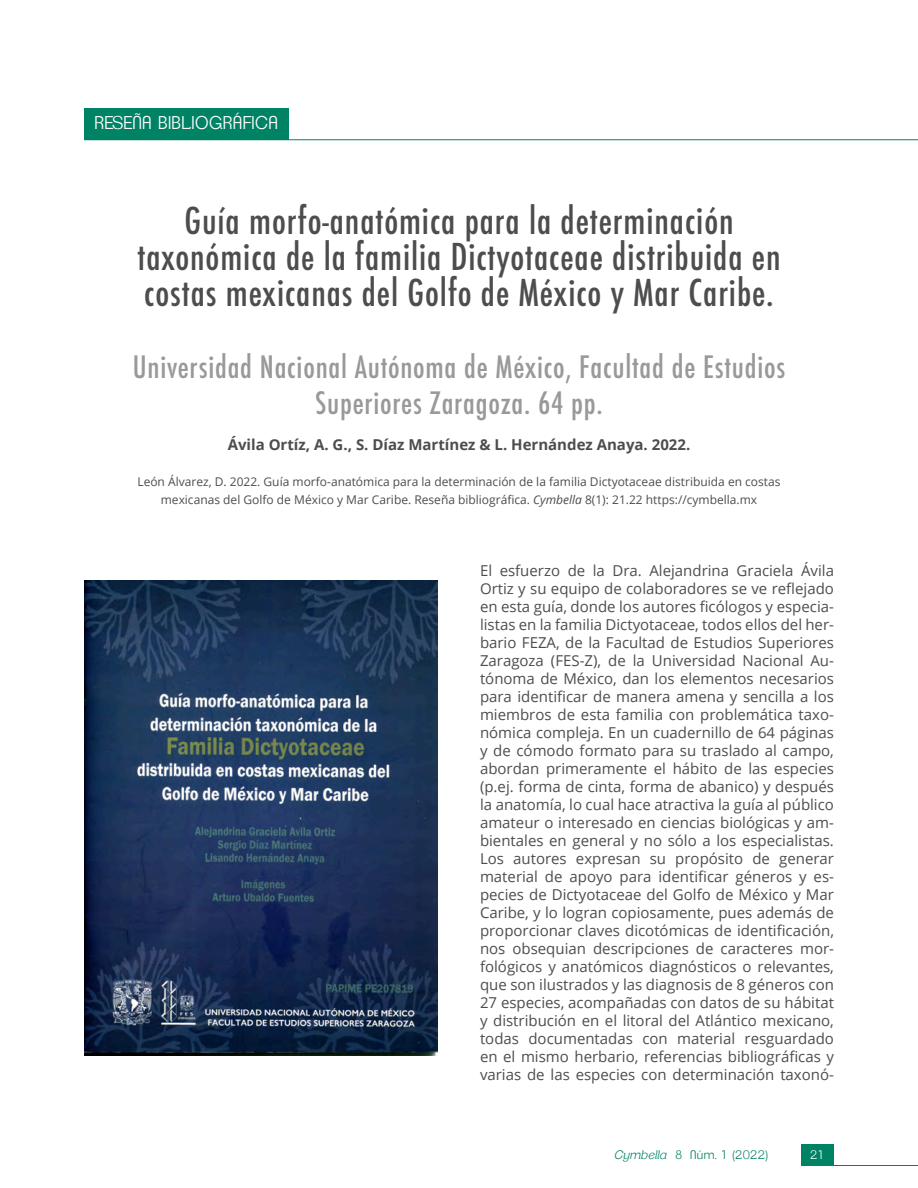
<style>
.page{position:relative;width:918px;height:1188px;background:#fff}
.page>*{position:absolute;margin:0;border:0;box-sizing:border-box;transform-origin:0 0}
.Titulo{font:500 condensed 36px/36px "Futura";letter-spacing:.025em;color:#4d4d4d;text-align:center}
.Titulo_-_ingles{font:500 condensed 30px/36px "Futura";letter-spacing:.025em;color:#999;text-align:center}
.t1{font:300 18px "Clemente P Dae";letter-spacing:.025em;color:#fff}
.Cuerpo{font:15px/18px "Open Sans";color:#4d4d4d;text-align:justify}
.Autores{font:700 15px "Open Sans";color:#4d4d4d}
.Instituciones{font:12px/18px "Open Sans";color:#4d4d4d;text-align:center}
.t2{font:300 12px "Clemente P Dae";letter-spacing:.025em;color:#008264}
.t3{font:300 12px "Clemente P Dae";color:#fff}
.s1{font-style:italic}
.s2{font-family:"Clemente P Daf";font-style:italic}
</style>
<div class="page">
<div style="left:84px;top:108px;width:205px;height:32px;background:#008264"></div>
<hr style="left:84px;top:139px;width:834px;height:1px;background:#008264">
<div style="left:801px;top:1144px;width:33px;height:22px;background:#008264"></div>
<hr style="left:801px;top:1165px;width:117px;height:1px;background:#008264">
<img style="left:84px;top:580px;width:354px;height:476px">
<p class="t1" style="left:94px;top:113px;width:185px">RESEÑA BIBLIOGRÁFICA</p>
<p class="Titulo" style="left:137px;top:203px;width:645px">Guía morfo-anatómica para la determinación taxonómica de la familia Dictyotaceae distribuida en costas mexicanas del Golfo de México y Mar Caribe.</p>
<p class="Titulo_-_ingles" style="left:133px;top:349px;width:654px">Universidad Nacional Autónoma de México, Facultad de Estudios<br>Superiores Zaragoza. 64 pp.</p>
<p class="Autores" style="left:228px;top:434px;width:464px">Ávila Ortíz, A. G., S. Díaz Martínez &amp; L. Hernández Anaya. 2022.</p>
<p class="Instituciones" style="left:137px;top:472px;width:645px">León Álvarez, D. 2022. Guía morfo-anatómica para la determinación de la familia Dictyotaceae distribuida en costas mexicanas del Golfo de México y Mar Caribe. Reseña bibliográfica. <span class="s1">Cymbella</span> 8(1): 21.22 https://cymbella.mx</p>
<p class="Cuerpo" style="left:480px;top:561px;width:356px">El esfuerzo de la Dra. Alejandrina Graciela Ávila Ortiz y su equipo de colaboradores se ve reflejado en esta guía, donde los autores ficólogos y especia&shy;listas en la familia Dictyotaceae, todos ellos del her&shy;bario FEZA, de la Facultad de Estudios Superiores Zaragoza (FES-Z), de la Universidad Nacional Au&shy;tónoma de México, dan los elementos necesarios para identificar de manera amena y sencilla a los miembros de esta familia con problemática taxo&shy;nómica compleja. En un cuadernillo de 64 páginas y de cómodo formato para su traslado al campo, abordan primeramente el hábito de las especies (p.ej. forma de cinta, forma de abanico) y después la anatomía, lo cual hace atractiva la guía al público amateur o interesado en ciencias biológicas y am&shy;bientales en general y no sólo a los especialistas.<br>Los autores expresan su propósito de generar material de apoyo para identificar géneros y es&shy;pecies de Dictyotaceae del Golfo de México y Mar Caribe, y lo logran copiosamente, pues además de proporcionar claves dicotómicas de identificación, nos obsequian descripciones de caracteres mor&shy;fológicos y anatómicos diagnósticos o relevantes, que son ilustrados y las diagnosis de 8 géneros con 27 especies, acompañadas con datos de su hábitat y distribución en el litoral del Atlántico mexicano, todas documentadas con material resguardado en el mismo herbario, referencias bibliográficas y varias de las especies con determinación taxonó-</p>
<p class="t2" style="left:615px;top:1148px;width:155px"><span class="s2">Cymbella</span> 8 Núm. 1 (2022)</p>
<p class="t3" style="left:810px;top:1148px;width:16px">21</p>
</div>
